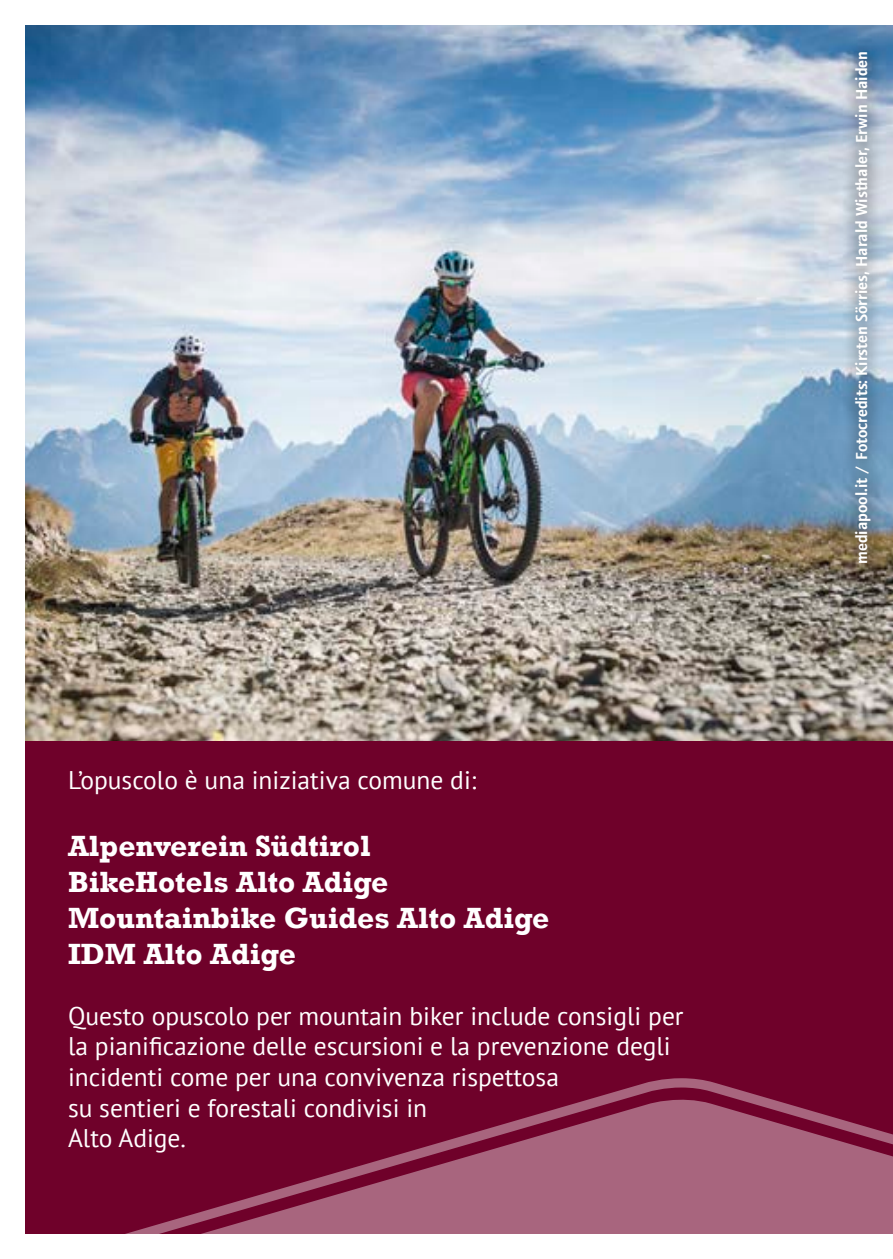
<style>
.page{position:relative;width:893px;height:1259px;background:#fff}
.page>*{position:absolute;margin:0;border:0;box-sizing:border-box;transform-origin:0 0}
.Überschrift{font:700 30px "Rockwell";color:#fff}
.Text{font:25.5px/30.6px "PT Sans";color:#fff}
.Text-2{font:600 16.5px "Foundry Journal";color:#fff}
</style>
<div class="page">
<div style="left:26px;top:26px;width:867px;height:1207px;background:#6f012a"></div>
<img style="left:26px;top:26px;width:867px;height:714px">
<svg style="left:25px;top:1078px;width:868px;height:156px"></svg>
<div style="left:840px;top:36px;width:44px;height:542px;background:#000;opacity:.75"></div>
<p class="Text" style="left:68px;top:764px;width:410px">L’opuscolo è una iniziativa comune di:</p>
<p class="Überschrift" style="left:68px;top:827px;width:304px">Alpenverein Südtirol</p>
<p class="Überschrift" style="left:68px;top:863px;width:322px">BikeHotels Alto Adige</p>
<p class="Überschrift" style="left:68px;top:899px;width:483px">Mountainbike Guides Alto Adige</p>
<p class="Überschrift" style="left:68px;top:935px;width:229px">IDM Alto Adige</p>
<p class="Text" style="left:68px;top:1000px;width:617px">Questo opuscolo per mountain biker include consigli per la pianificazione delle escursioni e la prevenzione degli incidenti come per una convivenza rispettosa<br>su sentieri e forestali condivisi in<br>Alto Adige.</p>
<p class="Text-2" style="left:852px;top:564px;width:514px;rotate:-90deg">mediapool.it / Fotocredits: Kirsten Sörries, Harald Wisthaler, Erwin Haiden</p>
</div>
